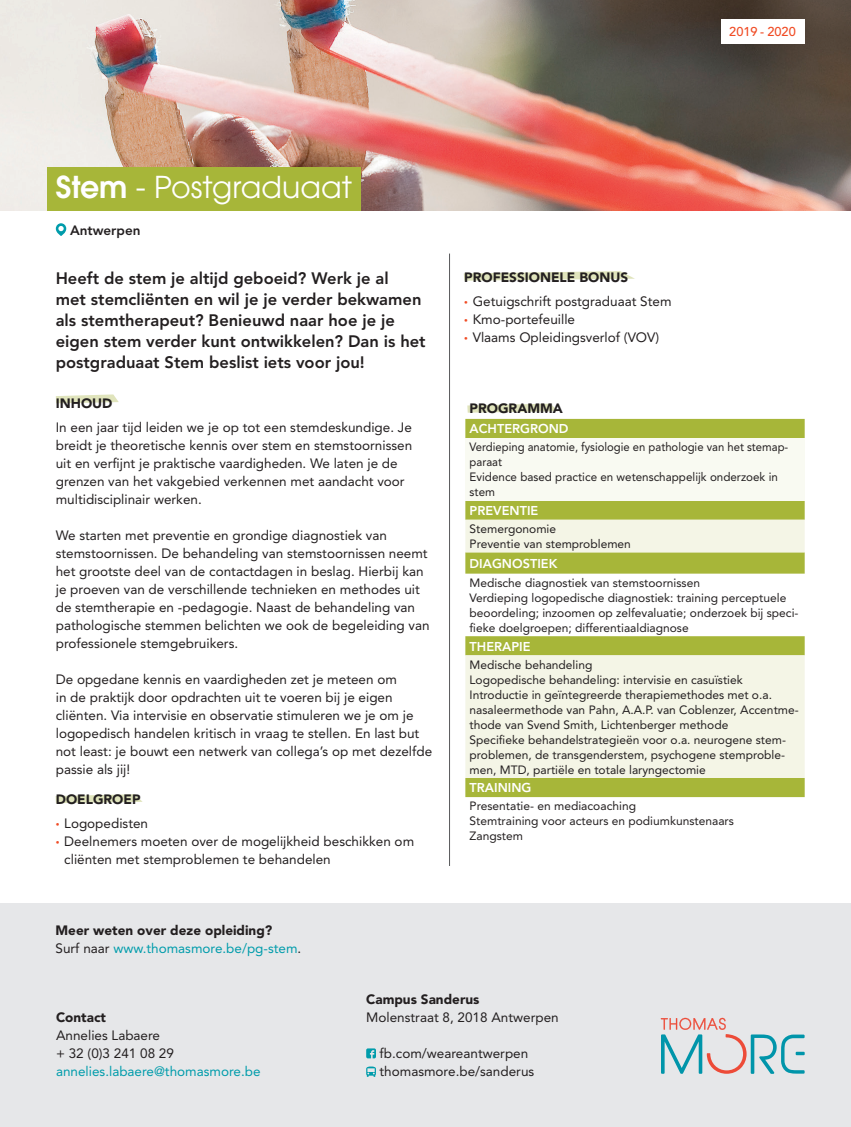
<style>
.page{position:relative;width:851px;height:1127px;background:#fff}
.page>*{position:absolute;margin:0;border:0;box-sizing:border-box;transform-origin:0 0}
.t1{font:30px "ITC Avant Garde Std";letter-spacing:.005em;color:#fff}
.SP_inleiding{font:800 16.5px/21px "Avenir LT Std";color:#231f20}
.SP_Broodtekst{font:13.5px/18px "Avenir LT Std";color:#231f20}
.SP_Broodtekst-2{font:900 13.5px/18px "Avenir LT Std";color:#231f20}
.SP_Broodtekst-3{font:13.5px "Avenir LT Std";color:#009cab}
.SP_tussentitel{font:900 13.5px "Avenir LT Std";color:#231f20}
.SP_tabel_brood{font:800 13.5px "Avenir LT Std";color:#231f20}
.SP_tabel_titel_wit{font:800 12.75px "Avenir LT Std";color:#fff}
.t2{font:500 12.75px "Avenir LT Std";color:#f04b24}
.SP_tabel_brood-2{font:12px/15px "Avenir LT Std";color:#231f20}
.SP_tabel_brood-3{font:12px/15px "Avenir LT Std";color:#231f20;scale:.94 1}
.s1{font-weight:600}
.s2{font-size:7.5px;color:#f04b24}
.s3{font-weight:400}
.s4{font-weight:400;color:#009cab}
</style>
<div class="page">
<div style="left:0;top:904px;width:850px;height:223px;background:#e6e7e9"></div>
<svg style="left:660px;top:1018px;width:144px;height:56px"></svg>
<svg style="left:56px;top:394px;width:63px;height:9px"></svg>
<svg style="left:463px;top:271px;width:172px;height:10px"></svg>
<svg style="left:56px;top:794px;width:87px;height:9px"></svg>
<img style="left:0;top:0;width:850px;height:210px">
<div style="left:47px;top:167px;width:314px;height:43px;background:#a7b639"></div>
<svg style="left:56px;top:223px;width:10px;height:13px"></svg>
<svg style="left:366px;top:1048px;width:10px;height:10px"></svg>
<svg style="left:366px;top:1066px;width:10px;height:11px"></svg>
<hr style="left:449px;top:254px;width:1px;height:612px;background:#57585a">
<svg style="left:467px;top:404px;width:91px;height:9px"></svg>
<div style="left:465px;top:419px;width:339px;height:378px;background:#a7b639"></div>
<div style="left:465px;top:438px;width:339px;height:63px;background:#f9faf2"></div>
<svg style="left:465px;top:520px;width:339px;height:258px;fill:#f4f5e6"></svg>
<div style="left:720px;top:19px;width:84px;height:24px;background:#fff"></div>
<p class="t2" style="left:729px;top:24px;width:68px">2019 - 2020</p>
<p class="t1" style="left:56px;top:168px;width:297px"><span class="s1">Stem</span> - Postgraduaat</p>
<p class="SP_tabel_brood" style="left:70px;top:222px;width:72px">Antwerpen</p>
<p class="SP_inleiding" style="left:56px;top:267px;width:371px">Heeft de stem je altijd geboeid? Werk je al<br>met stemcliënten en wil je je verder bekwamen als stemtherapeut? Benieuwd naar hoe je je eigen stem verder kunt ontwikkelen? Dan is het postgraduaat Stem beslist iets voor jou!</p>
<p class="SP_tussentitel" style="left:56px;top:395px;width:58px">INHOUD</p>
<p class="SP_Broodtekst" style="left:56px;top:418px;width:358px">In een jaar tijd leiden we je op tot een stemdeskundige. Je breidt je theoretische kennis over stem en stemstoornissen uit en verfijnt je praktische vaardigheden. We laten je de grenzen van het vakgebied verkennen met aandacht voor multidisciplinair werken.</p>
<p class="SP_Broodtekst" style="left:56px;top:526px;width:375px">We starten met preventie en grondige diagnostiek van stemstoornissen. De behandeling van stemstoornissen neemt het grootste deel van de contactdagen in beslag. Hierbij kan je proeven van de verschillende technieken en methodes uit de stemtherapie en -pedagogie. Naast de behandeling van pathologische stemmen belichten we ook de begeleiding van professionele stemgebruikers.</p>
<p class="SP_Broodtekst" style="left:56px;top:670px;width:378px">De opgedane kennis en vaardigheden zet je meteen om<br>in de praktijk door opdrachten uit te voeren bij je eigen cliënten. Via intervisie en observatie stimuleren we je om je logopedisch handelen kritisch in vraag te stellen. En last but not least: je bouwt een netwerk van collega’s op met dezelfde passie als jij!</p>
<p class="SP_Broodtekst-2" style="left:56px;top:790px;width:86px">DOELGROEP</p>
<p class="SP_Broodtekst" style="left:56px;top:814px;width:94px"><span class="s2">•</span> Logopedisten</p>
<p class="SP_Broodtekst" style="left:64px;top:832px;width:351px;text-indent:-9px"><span class="s2">•</span> Deelnemers moeten over de mogelijkheid beschikken om cliënten met stemproblemen te behandelen</p>
<p class="SP_Broodtekst-2" style="left:56px;top:922px;width:247px">Meer weten over deze opleiding?<br><span class="s3">Surf naar</span> <span class="s4">www.thomasmore.be/pg-stem</span><span class="s3">.</span></p>
<p class="SP_tussentitel" style="left:464px;top:269px;width:165px">PROFESSIONELE BONUS</p>
<p class="SP_Broodtekst" style="left:464px;top:292px;width:209px"><span class="s2">•</span> Getuigschrift postgraduaat Stem</p>
<p class="SP_Broodtekst" style="left:464px;top:310px;width:112px"><span class="s2">•</span> Kmo-portefeuille</p>
<p class="SP_Broodtekst" style="left:464px;top:328px;width:196px"><span class="s2">•</span> Vlaams Opleidingsverlof (VOV)</p>
<p class="SP_Broodtekst-2" style="left:469px;top:400px;width:95px">PROGRAMMA</p>
<p class="SP_tabel_titel_wit" style="left:469px;top:421px;width:100px">ACHTERGROND</p>
<p class="SP_tabel_brood-3" style="left:469px;top:440px;width:340px">Verdieping anatomie, fysiologie en pathologie van het stemap&shy;paraat</p>
<p class="SP_tabel_brood-2" style="left:469px;top:470px;width:310px">Evidence based practice en wetenschappelijk onderzoek in stem</p>
<p class="SP_tabel_titel_wit" style="left:469px;top:503px;width:70px">PREVENTIE</p>
<p class="SP_tabel_brood-2" style="left:469px;top:521px;width:88px">Stemergonomie</p>
<p class="SP_tabel_brood-2" style="left:469px;top:536px;width:163px">Preventie van stemproblemen</p>
<p class="SP_tabel_titel_wit" style="left:469px;top:556px;width:89px">DIAGNOSTIEK</p>
<p class="SP_tabel_brood-2" style="left:469px;top:575px;width:232px">Medische diagnostiek van stemstoornissen</p>
<p class="SP_tabel_brood-2" style="left:469px;top:590px;width:330px">Verdieping logopedische diagnostiek: training perceptuele beoordeling; inzoomen op zelfevaluatie; onderzoek bij speci&shy;fieke doelgroepen; differentiaaldiagnose</p>
<p class="SP_tabel_titel_wit" style="left:469px;top:639px;width:62px">THERAPIE</p>
<p class="SP_tabel_brood-2" style="left:469px;top:657px;width:124px">Medische behandeling</p>
<p class="SP_tabel_brood-2" style="left:469px;top:672px;width:274px">Logopedische behandeling: intervisie en casuïstiek</p>
<p class="SP_tabel_brood-2" style="left:469px;top:687px;width:330px">Introductie in geïntegreerde therapiemethodes met o.a. nasaleermethode van Pahn, A.A.P. van Coblenzer, Accentme&shy;thode van Svend Smith, Lichtenberger methode</p>
<p class="SP_tabel_brood-2" style="left:469px;top:732px;width:318px;text-align:justify">Specifieke behandelstrategieën voor o.a. neurogene stem&shy;problemen, de transgenderstem, psychogene stemproble&shy;men, MTD, partiële en totale laryngectomie</p>
<p class="SP_tabel_titel_wit" style="left:469px;top:780px;width:63px">TRAINING</p>
<p class="SP_tabel_brood-2" style="left:469px;top:799px;width:168px">Presentatie- en mediacoaching</p>
<p class="SP_tabel_brood-2" style="left:469px;top:814px;width:266px">Stemtraining voor acteurs en podiumkunstenaars</p>
<p class="SP_tabel_brood-2" style="left:469px;top:829px;width:55px">Zangstem</p>
<p class="SP_Broodtekst-2" style="left:56px;top:1008px;width:51px">Contact</p>
<p class="SP_Broodtekst" style="left:56px;top:1026px;width:106px">Annelies Labaere</p>
<p class="SP_Broodtekst" style="left:56px;top:1044px;width:119px">+ 32 (0)3 241 08 29</p>
<p class="SP_Broodtekst-3" style="left:56px;top:1063px;width:206px">annelies.labaere@thomasmore.be</p>
<p class="SP_Broodtekst-2" style="left:366px;top:990px;width:115px">Campus Sanderus</p>
<p class="SP_Broodtekst" style="left:366px;top:1008px;width:194px">Molenstraat 8, 2018 Antwerpen</p>
<p class="SP_Broodtekst" style="left:379px;top:1044px;width:150px">fb.com/weareantwerpen</p>
<p class="SP_Broodtekst" style="left:379px;top:1062px;width:156px">thomasmore.be/sanderus</p>
</div>
